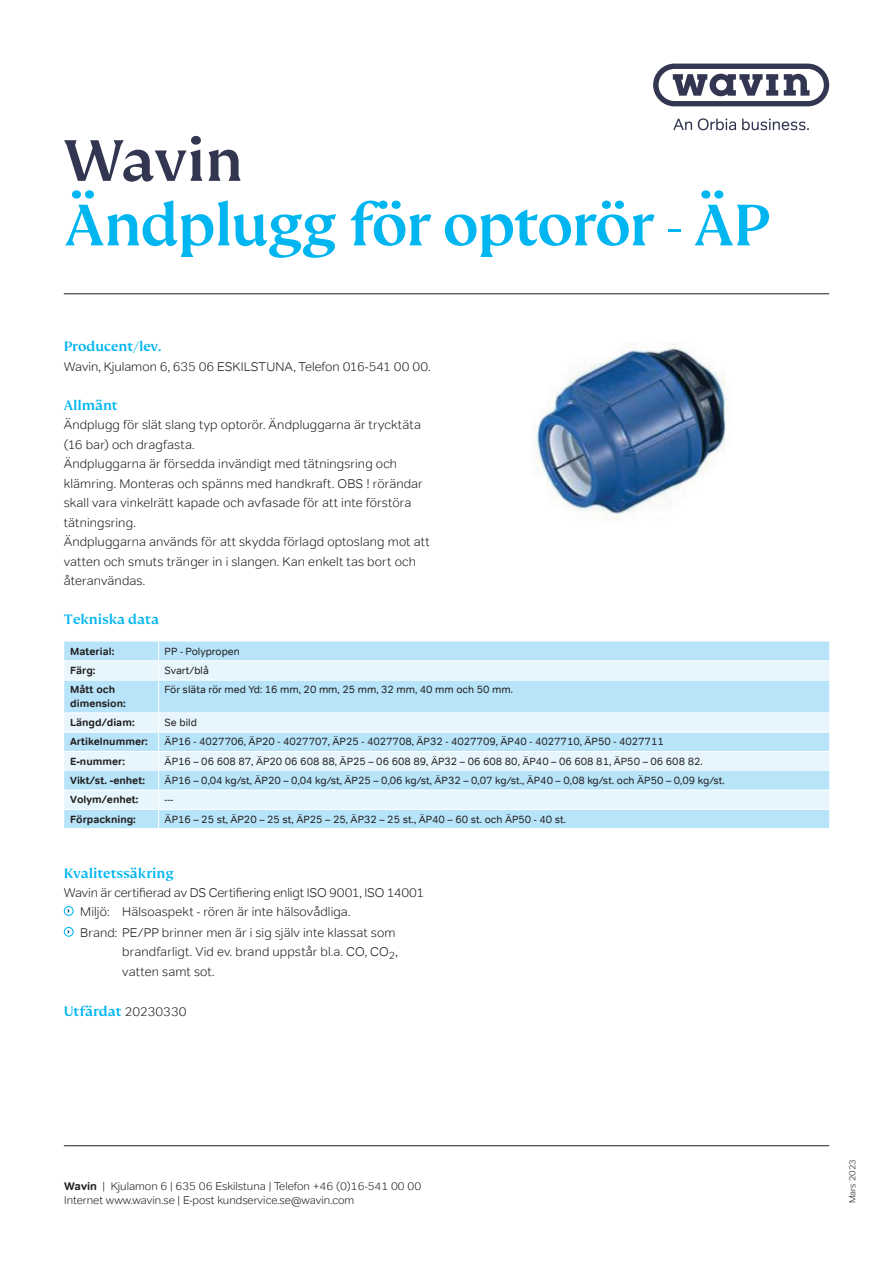
<style>
.page{position:relative;width:893px;height:1263px;background:#fff}
.page>*{position:absolute;margin:0;border:0;box-sizing:border-box;transform-origin:0 0}
.t1{font:500 64.5px "FS Kim";letter-spacing:-.02em;color:#00b6f0}
.t2{font:500 64.5px "FS Kim";color:#323650}
.Body_text{font:500 15px "FS Kim";color:#00b6f0}
.Body_text_no_lock{font:500 15px "FS Kim";color:#00b6f0}
.Body_text-2{font:300 12.75px/19.5px "Tondo";letter-spacing:.005em;color:#231f20}
.Body_text_no_lock-2{font:300 12.75px/18.8px "Tondo";letter-spacing:.01em;color:#231f20;text-align:right}
.t3{font:300 11.25px "Tondo";color:#231f20}
.Table_text{font:10.5px "Tondo";color:#231f20}
.Table_text_bold{font:700 10.5px/13.5px "Tondo";color:#231f20}
.t4{font:300 9px "Tondo";color:#231f20}
.s1{font-family:"Tondo";font-weight:300;font-size:12.75px;color:#231f20}
.s2{font-weight:700}
</style>
<div class="page">
<hr style="left:64px;top:1145px;width:765px;height:1px;background:#231f20">
<svg style="left:653px;top:64px;width:176px;height:42px"></svg>
<svg style="left:673px;top:119px;width:19px;height:11px"></svg>
<svg style="left:698px;top:118px;width:38px;height:12px"></svg>
<svg style="left:742px;top:118px;width:67px;height:12px"></svg>
<hr style="left:64px;top:293px;width:765px;height:1px;background:#231f20">
<div style="left:64px;top:906px;width:10px;height:10px;border:1px solid #00b6f0;border-radius:50%"></div>
<svg style="left:66px;top:908px;width:4px;height:6px"></svg>
<div style="left:64px;top:927px;width:10px;height:10px;border:1px solid #00b6f0;border-radius:50%"></div>
<div style="left:64px;top:641px;width:765px;height:187px;background:#b7e4f9"></div>
<svg style="left:64px;top:661px;width:765px;height:148px;background:#d0edfa"></svg>
<hr style="left:64px;top:660px;width:95px;height:1px;background:#fff">
<hr style="left:159px;top:660px;width:670px;height:1px;background:#fff">
<svg style="left:158px;top:641px;width:1px;height:39px"></svg>
<hr style="left:64px;top:680px;width:95px;height:1px;background:#fff">
<hr style="left:159px;top:680px;width:670px;height:1px;background:#fff">
<hr style="left:158px;top:680px;width:1px;height:32px;background:#fff">
<hr style="left:64px;top:712px;width:95px;height:1px;background:#fff">
<hr style="left:159px;top:712px;width:670px;height:1px;background:#fff">
<hr style="left:64px;top:732px;width:95px;height:1px;background:#fff">
<hr style="left:159px;top:732px;width:670px;height:1px;background:#fff">
<hr style="left:64px;top:751px;width:95px;height:1px;background:#fff">
<hr style="left:159px;top:751px;width:670px;height:1px;background:#fff">
<hr style="left:64px;top:790px;width:95px;height:1px;background:#fff">
<hr style="left:159px;top:790px;width:670px;height:1px;background:#fff">
<hr style="left:64px;top:809px;width:95px;height:1px;background:#fff">
<hr style="left:159px;top:809px;width:670px;height:1px;background:#fff">
<svg style="left:158px;top:713px;width:1px;height:115px"></svg>
<img style="left:532px;top:343px;width:194px;height:178px">
<p class="t2" style="left:64px;top:125px;width:181px">Wavin</p>
<p class="t1" style="left:64px;top:189px;width:707px">Ändplugg för optorör - ÄP</p>
<p class="Body_text" style="left:64px;top:338px;width:99px">Producent/lev.</p>
<p class="Body_text-2" style="left:64px;top:356px;width:368px">Wavin, Kjulamon 6, 635 06 ESKILSTUNA, Telefon 016-541 00 00.</p>
<p class="Body_text" style="left:64px;top:396px;width:56px">Allmänt</p>
<p class="Body_text-2" style="left:64px;top:415px;width:359px">Ändplugg för slät slang typ optorör. Ändpluggarna är trycktäta (16 bar) och dragfasta.</p>
<p class="Body_text-2" style="left:64px;top:454px;width:360px">Ändpluggarna är försedda invändigt med tätningsring och klämring. Monteras och spänns med handkraft. OBS ! rörändar skall vara vinkelrätt kapade och avfasade för att inte förstöra tätningsring.</p>
<p class="Body_text-2" style="left:64px;top:532px;width:367px">Ändpluggarna används för att skydda förlagd optoslang mot att vatten och smuts tränger in i slangen. Kan enkelt tas bort och återanvändas.</p>
<p class="Body_text" style="left:64px;top:611px;width:97px">Tekniska data</p>
<p class="Table_text_bold" style="left:70px;top:644px;width:46px">Material:</p>
<p class="Table_text" style="left:165px;top:645px;width:77px">PP - Polypropen</p>
<p class="Table_text_bold" style="left:70px;top:664px;width:27px">Färg:</p>
<p class="Table_text" style="left:165px;top:664px;width:46px">Svart/blå</p>
<p class="Table_text_bold" style="left:70px;top:683px;width:57px">Mått och dimension:</p>
<p class="Table_text" style="left:165px;top:683px;width:350px">För släta rör med Yd: 16 mm, 20 mm, 25 mm, 32 mm, 40 mm och 50 mm.</p>
<p class="Table_text_bold" style="left:70px;top:716px;width:66px">Längd/diam:</p>
<p class="Table_text" style="left:165px;top:716px;width:34px">Se bild</p>
<p class="Table_text_bold" style="left:70px;top:735px;width:79px">Artikelnummer:</p>
<p class="Table_text" style="left:165px;top:735px;width:501px">ÄP16 - 4027706, ÄP20 - 4027707, ÄP25 - 4027708, ÄP32 - 4027709, ÄP40 - 4027710, ÄP50 - 4027711</p>
<p class="Table_text_bold" style="left:70px;top:754px;width:56px">E-nummer:</p>
<p class="Table_text" style="left:165px;top:755px;width:540px">ÄP16 – 06 608 87, ÄP20 06 608 88, ÄP25 – 06 608 89, ÄP32 – 06 608 80, ÄP40 – 06 608 81, ÄP50 – 06 608 82.</p>
<p class="Table_text_bold" style="left:70px;top:774px;width:76px">Vikt/st. -enhet:</p>
<p class="Table_text" style="left:165px;top:774px;width:562px">ÄP16 – 0,04 kg/st, ÄP20 – 0,04 kg/st, ÄP25 – 0,06 kg/st, ÄP32 – 0,07 kg/st., ÄP40 – 0,08 kg/st. och ÄP50 – 0,09 kg/st.</p>
<p class="Table_text_bold" style="left:70px;top:793px;width:70px">Volym/enhet:</p>
<p class="Table_text" style="left:165px;top:793px;width:10px">---</p>
<p class="Table_text_bold" style="left:70px;top:812px;width:67px">Förpackning:</p>
<p class="Table_text" style="left:165px;top:813px;width:403px">ÄP16 – 25 st, ÄP20 – 25 st, ÄP25 – 25, ÄP32 – 25 st., ÄP40 – 60 st. och ÄP50 - 40 st.</p>
<p class="Body_text" style="left:64px;top:864px;width:111px">Kvalitetssäkring</p>
<p class="Body_text-2" style="left:64px;top:883px;width:362px">Wavin är certifierad av DS Certifiering enligt ISO 9001, ISO 14001</p>
<p class="Body_text_no_lock-2" style="left:80px;top:902px;width:272px">Miljö: Hälsoaspekt - rören är inte hälsovådliga.</p>
<p class="Body_text_no_lock-2" style="left:80px;top:923px;width:319px">Brand: PE/PP brinner men är i sig själv inte klassat som brandfarligt. Vid ev. brand uppstår bl.a. CO, CO<sub>2</sub>,</p>
<p class="Body_text_no_lock-2" style="left:122px;top:962px;width:94px">vatten samt sot.</p>
<p class="Body_text_no_lock" style="left:64px;top:1003px;width:124px">Utfärdat <span class="s1">20230330</span></p>
<p class="t3" style="left:64px;top:1179px;width:359px"><span class="s2">Wavin</span> | Kjulamon 6 | 635 06 Eskilstuna | Telefon +46 (0)16-541 00 00</p>
<p class="t3" style="left:64px;top:1193px;width:292px">Internet www.wavin.se | E-post kundservice.se@wavin.com</p>
<p class="t4" style="left:847px;top:1203px;width:46px;rotate:-90deg">Mars 2023</p>
</div>
